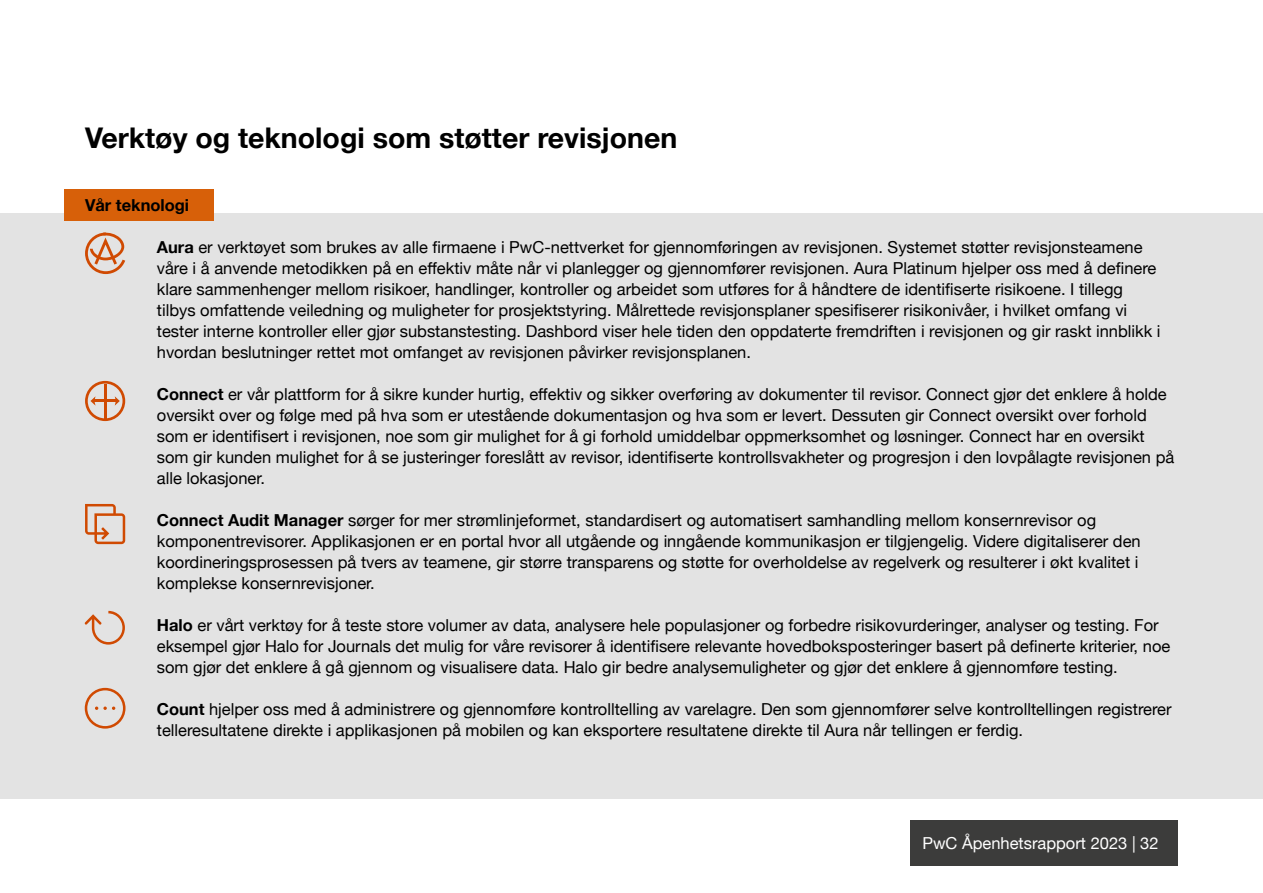
<style>
.page{position:relative;width:1263px;height:893px;background:#fff}
.page>*{position:absolute;margin:0;border:0;box-sizing:border-box;transform-origin:0 0}
.Heading_3__overskrift_2{font:700 28.5px "Helvetica Neue";color:#000}
.Brødtekst{font:16.5px/21px "Helvetica Neue";color:#000}
.t1{font:16.5px "Helvetica Neue";color:#fff}
.Brødtekst-2{font:700 16.5px "Helvetica Neue";color:#000}
.s1{font-weight:700}
</style>
<div class="page">
<div style="left:910px;top:820px;width:268px;height:45px;background:#3c3c3b"></div>
<div style="left:0;top:213px;width:1263px;height:586px;background:#e3e3e3"></div>
<div style="left:64px;top:189px;width:150px;height:31px;background:#d76009"></div>
<svg style="left:85px;top:232px;width:40px;height:42px"></svg>
<svg style="left:85px;top:381px;width:40px;height:40px"></svg>
<hr style="left:104px;top:384px;width:2px;height:35px;background:#d04a02">
<svg style="left:85px;top:504px;width:40px;height:40px"></svg>
<svg style="left:85px;top:688px;width:41px;height:41px"></svg>
<svg style="left:85px;top:611px;width:40px;height:34px"></svg>
<h3 class="Heading_3__overskrift_2" style="left:85px;top:116px;width:594px">Verktøy og teknologi som støtter revisjonen</h3>
<p class="Brødtekst-2" style="left:85px;top:192px;width:106px">Vår teknologi</p>
<p class="Brødtekst" style="left:157px;top:238px;width:1005px"><span class="s1">Aura</span> er verktøyet som brukes av alle firmaene i PwC-nettverket for gjennomføringen av revisjonen. Systemet støtter revisjonsteamene våre i å anvende metodikken på en effektiv måte når vi planlegger og gjennomfører revisjonen. Aura Platinum hjelper oss med å definere klare sammenhenger mellom risikoer, handlinger, kontroller og arbeidet som utføres for å håndtere de identifiserte risikoene. I tillegg tilbys omfattende veiledning og muligheter for prosjektstyring. Målrettede revisjonsplaner spesifiserer risikonivåer, i hvilket omfang vi tester interne kontroller eller gjør substanstesting. Dashbord viser hele tiden den oppdaterte fremdriften i revisjonen og gir raskt innblikk i hvordan beslutninger rettet mot omfanget av revisjonen påvirker revisjonsplanen.</p>
<p class="Brødtekst" style="left:157px;top:385px;width:1019px"><span class="s1">Connect</span> er vår plattform for å sikre kunder hurtig, effektiv og sikker overføring av dokumenter til revisor. Connect gjør det enklere å holde oversikt over og følge med på hva som er utestående dokumentasjon og hva som er levert. Dessuten gir Connect oversikt over forhold som er identifisert i revisjonen, noe som gir mulighet for å gi forhold umiddelbar oppmerksomhet og løsninger. Connect har en oversikt som gir kunden mulighet for å se justeringer foreslått av revisor, identifiserte kontrollsvakheter og progresjon i den lovpålagte revisjonen på alle lokasjoner.</p>
<p class="Brødtekst" style="left:157px;top:511px;width:985px"><span class="s1">Connect Audit Manager</span> sørger for mer strømlinjeformet, standardisert og automatisert samhandling mellom konsernrevisor og komponentrevisorer. Applikasjonen er en portal hvor all utgående og inngående kommunikasjon er tilgjengelig. Videre digitaliserer den koordineringsprosessen på tvers av teamene, gir større transparens og støtte for overholdelse av regelverk og resulterer i økt kvalitet i komplekse konsernrevisjoner.</p>
<p class="Brødtekst" style="left:157px;top:616px;width:1015px"><span class="s1">Halo</span> er vårt verktøy for å teste store volumer av data, analysere hele populasjoner og forbedre risikovurderinger, analyser og testing. For eksempel gjør Halo for Journals det mulig for våre revisorer å identifisere relevante hovedboksposteringer basert på definerte kriterier, noe som gjør det enklere å gå gjennom og visualisere data. Halo gir bedre analysemuligheter og gjør det enklere å gjennomføre testing.</p>
<p class="Brødtekst" style="left:157px;top:700px;width:1016px"><span class="s1">Count</span> hjelper oss med å administrere og gjennomføre kontrolltelling av varelagre. Den som gjennomfører selve kontrolltellingen registrerer telleresultatene direkte i applikasjonen på mobilen og kan eksportere resultatene direkte til Aura når tellingen er ferdig.</p>
<p class="t1" style="left:922px;top:831px;width:238px">PwC Åpenhetsrapport 2023 | 32</p>
</div>
